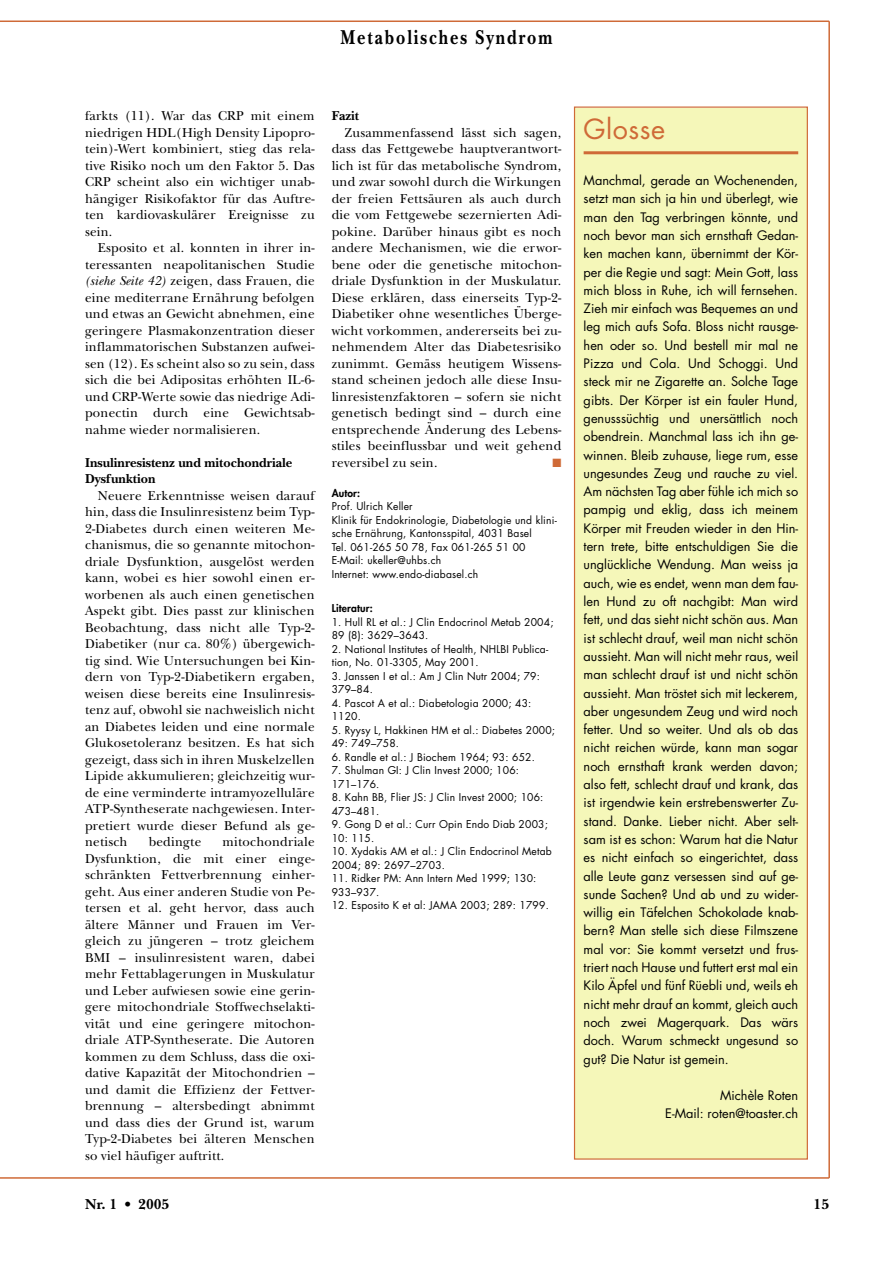
<style>
.page{position:relative;width:893px;height:1263px;background:#fff}
.page>*{position:absolute;margin:0;border:0;box-sizing:border-box;transform-origin:0 0}
.t1{font:27px "Futura";letter-spacing:.02em;color:#cf6a37}
.t2{font:700 21px "New Baskerville";letter-spacing:.115em;color:#000;scale:.8 1}
.t3{font:700 15px "New Baskerville";color:#000}
.t4{font:13.5px/16.5px "New Baskerville";letter-spacing:.015em;color:#000;text-align:justify}
.t5{font:700 13.5px/16.5px "New Baskerville";color:#000}
.t6{font:12.75px/18.3px "Futura";color:#000;text-align:justify}
.t7{font:12px "Zapf Dingbats";color:#cf6a37}
.t8{font:10.5px/13.5px "Futura";letter-spacing:.02em;color:#000}
.t9{font:800 10.5px "Futura";letter-spacing:.015em;color:#000}
.s1{font-style:italic}
</style>
<div class="page">
<hr style="left:828px;top:21px;width:2px;height:1157px;background:#cf6a37">
<hr style="left:0;top:1177px;width:829px;height:2px;background:#cf6a37">
<hr style="left:0;top:21px;width:829px;height:1px;background:#cf6a37">
<div style="left:575px;top:108px;width:232px;height:1050px;background:#f5f7b9"></div>
<div style="left:574px;top:107px;width:234px;height:1053px;border:1px solid #cf6a37"></div>
<hr style="left:584px;top:151px;width:214px;height:3px;background:#cf6a37">
<h2 class="t2" style="left:340px;top:24px;width:267px">Metabolisches Syndrom</h2>
<p class="t4" style="left:85px;top:107px;width:231px">farkts (11). War das CRP mit einem niedrigen HDL(High Density Lipopro&shy;tein)-Wert kombiniert, stieg das rela&shy;tive Risiko noch um den Faktor 5. Das CRP scheint also ein wichtiger unab&shy;hängiger Risikofaktor für das Auftre&shy;ten kardiovaskulärer Ereignisse zu sein.</p>
<p class="t4" style="left:85px;top:239px;width:231px;text-indent:13px">Esposito et al. konnten in ihrer in&shy;teressanten neapolitanischen Studie <span class="s1">(siehe Seite 42)</span> zeigen, dass Frauen, die eine mediterrane Ernährung befolgen und etwas an Gewicht abnehmen, eine geringere Plasmakonzentration dieser inflammatorischen Substanzen aufwei&shy;sen (12). Es scheint also so zu sein, dass sich die bei Adipositas erhöhten IL-6- und CRP-Werte sowie das niedrige Adi&shy;ponectin durch eine Gewichtsab&shy;nahme wieder normalisieren.</p>
<p class="t5" style="left:85px;top:454px;width:209px">Insulinresistenz und mitochondriale<br>Dysfunktion</p>
<p class="t4" style="left:85px;top:487px;width:231px;text-indent:13px">Neuere Erkenntnisse weisen darauf hin, dass die Insulinresistenz beim Typ-2-Diabetes durch einen weiteren Me&shy;chanismus, die so genannte mitochon&shy;driale Dysfunktion, ausgelöst werden kann, wobei es hier sowohl einen er&shy;worbenen als auch einen genetischen Aspekt gibt. Dies passt zur klinischen Beobachtung, dass nicht alle Typ-2- Diabetiker (nur ca. 80%) übergewich&shy;tig sind. Wie Untersuchungen bei Kin&shy;dern von Typ-2-Diabetikern ergaben, weisen diese bereits eine Insulinresis&shy;tenz auf, obwohl sie nachweislich nicht an Diabetes leiden und eine normale Glukosetoleranz besitzen. Es hat sich gezeigt, dass sich in ihren Muskelzellen Lipide akkumulieren; gleichzeitig wur&shy;de eine verminderte intramyozelluläre ATP-Syntheserate nachgewiesen. Inter&shy;pretiert wurde dieser Befund als ge&shy;netisch</p>
<p class="t4" style="left:85px;top:833px;width:231px;text-indent:138px">mitochondriale Dysfunktion, die mit einer einge&shy;schränkten Fettverbrennung einher&shy;geht. Aus einer anderen Studie von Pe&shy;tersen et al. geht hervor, dass auch ältere Männer und Frauen im Ver&shy;gleich zu jüngeren – trotz gleichem BMI – insulinresistent waren, dabei mehr Fettablagerungen in Muskulatur und Leber aufwiesen sowie eine gerin&shy;gere mitochondriale Stoffwechselakti&shy;vität und eine geringere mitochon&shy;driale ATP-Syntheserate. Die Autoren kommen zu dem Schluss, dass die oxi&shy;dative Kapazität der Mitochondrien – und damit die Effizienz der Fettver&shy;brennung – altersbedingt abnimmt und dass dies der Grund ist, warum Typ-2-Diabetes bei älteren Menschen so viel häufiger auftritt.</p>
<p class="t4" style="left:149px;top:833px;width:54px">bedingte</p>
<p class="t5" style="left:332px;top:107px;width:29px">Fazit</p>
<p class="t4" style="left:332px;top:124px;width:231px;text-indent:13px">Zusammenfassend lässt sich sagen, dass das Fettgewebe hauptverantwort&shy;lich ist für das metabolische Syndrom, und zwar sowohl durch die Wirkungen der freien Fettsäuren als auch durch die vom Fettgewebe sezernierten Adi&shy;pokine. Darüber hinaus gibt es noch andere Mechanismen, wie die erwor&shy;bene oder die genetische mitochon&shy;driale Dysfunktion in der Muskulatur.<br>Diese erklären, dass einerseits Typ-2- Diabetiker ohne wesentliches Überge&shy;wicht vorkommen, andererseits bei zu&shy;nehmendem Alter das Diabetesrisiko zunimmt. Gemäss heutigem Wissens&shy;stand scheinen jedoch alle diese Insu&shy;linresistenzfaktoren – sofern sie nicht genetisch bedingt sind – durch eine entsprechende Änderung des Lebens&shy;stiles beeinflussbar und weit gehend reversibel zu sein.</p>
<p class="t7" style="left:552px;top:455px;width:10px">■</p>
<p class="t9" style="left:332px;top:488px;width:30px">Autor:</p>
<p class="t8" style="left:332px;top:500px;width:227px">Prof. Ulrich Keller<br>Klinik für Endokrinologie, Diabetologie und klini&shy;sche Ernährung, Kantonsspital, 4031 Basel<br>Tel. 061-265 50 78, Fax 061-265 51 00<br>E-Mail: ukeller@uhbs.ch<br>Internet: www.endo-diabasel.ch</p>
<p class="t9" style="left:332px;top:603px;width:42px">Literatur:</p>
<p class="t8" style="left:332px;top:616px;width:223px">1. Hull RL et al.: J Clin Endocrinol Metab 2004;<br>89 (8): 3629–3643.</p>
<p class="t8" style="left:332px;top:643px;width:218px">2. National Institutes of Health, NHLBI Publica&shy;tion, No. 01-3305, May 2001.</p>
<p class="t8" style="left:332px;top:670px;width:210px">3. Janssen I et al.: Am J Clin Nutr 2004; 79:<br>379–84.</p>
<p class="t8" style="left:332px;top:697px;width:201px">4. Pascot A et al.: Diabetologia 2000; 43:<br>1120.</p>
<p class="t8" style="left:332px;top:724px;width:225px">5. Ryysy L, Hakkinen HM et al.: Diabetes 2000;<br>49: 749–758.</p>
<p class="t8" style="left:332px;top:751px;width:205px">6. Randle et al.: J Biochem 1964; 93: 652.</p>
<p class="t8" style="left:332px;top:764px;width:189px">7. Shulman GI: J Clin Invest 2000; 106:<br>171–176.</p>
<p class="t8" style="left:332px;top:791px;width:213px">8. Kahn BB, Flier JS: J Clin Invest 2000; 106:<br>473–481.</p>
<p class="t8" style="left:332px;top:818px;width:218px">9. Gong D et al.: Curr Opin Endo Diab 2003;<br>10: 115.</p>
<p class="t8" style="left:332px;top:845px;width:222px">10. Xydakis AM et al.: J Clin Endocrinol Metab<br>2004; 89: 2697–2703.</p>
<p class="t8" style="left:332px;top:872px;width:206px">11. Ridker PM: Ann Intern Med 1999; 130:<br>933–937.</p>
<p class="t8" style="left:332px;top:899px;width:219px">12. Esposito K et al: JAMA 2003; 289: 1799.</p>
<h1 class="t1" style="left:584px;top:116px;width:83px">Glosse</h1>
<p class="t6" style="left:584px;top:172px;width:216px">Manchmal, gerade an Wochenenden, setzt man sich ja hin und überlegt, wie man den Tag verbringen könnte, und noch bevor man sich ernsthaft Gedan&shy;ken machen kann, übernimmt der Kör&shy;per die Regie und sagt: Mein Gott, lass mich bloss in Ruhe, ich will fernsehen.<br>Zieh mir einfach was Bequemes an und leg mich aufs Sofa. Bloss nicht rausge&shy;hen oder so. Und bestell mir mal ne Pizza und Cola. Und Schoggi. Und steck mir ne Zigarette an. Solche Tage gibts. Der Körper ist ein fauler Hund, genusssüchtig und unersättlich noch obendrein. Manchmal lass ich ihn ge&shy;winnen. Bleib zuhause, liege rum, esse ungesundes Zeug und rauche zu viel.<br>Am nächsten Tag aber fühle ich mich so pampig und eklig, dass ich meinem Körper mit Freuden wieder in den Hin&shy;tern trete, bitte entschuldigen Sie die unglückliche Wendung. Man weiss ja auch, wie es endet, wenn man dem fau&shy;len Hund zu oft nachgibt: Man wird fett, und das sieht nicht schön aus. Man ist schlecht drauf, weil man nicht schön aussieht. Man will nicht mehr raus, weil man schlecht drauf ist und nicht schön aussieht. Man tröstet sich mit leckerem, aber ungesundem Zeug und wird noch fetter. Und so weiter. Und als ob das nicht reichen würde, kann man sogar noch ernsthaft krank werden davon; also fett, schlecht drauf und krank, das ist irgendwie kein erstrebenswerter Zu&shy;stand. Danke. Lieber nicht. Aber selt&shy;sam ist es schon: Warum hat die Natur es nicht einfach so eingerichtet, dass alle Leute ganz versessen sind auf ge&shy;sunde Sachen? Und ab und zu wider&shy;willig ein Täfelchen Schokolade knab&shy;bern? Man stelle sich diese Filmszene mal vor: Sie kommt versetzt und frus&shy;triert nach Hause und futtert erst mal ein Kilo Äpfel und fünf Rüebli und, weils eh nicht mehr drauf an kommt, gleich auch noch zwei Magerquark. Das wärs doch. Warum schmeckt ungesund so gut? Die Natur ist gemein.</p>
<p class="t6" style="left:665px;top:1087px;width:134px;text-align:right">Michèle Roten<br>E-Mail: roten@toaster.ch</p>
<p class="t3" style="left:85px;top:1195px;width:86px">Nr. 1 • 2005</p>
<p class="t3" style="left:814px;top:1195px;width:17px">15</p>
</div>
